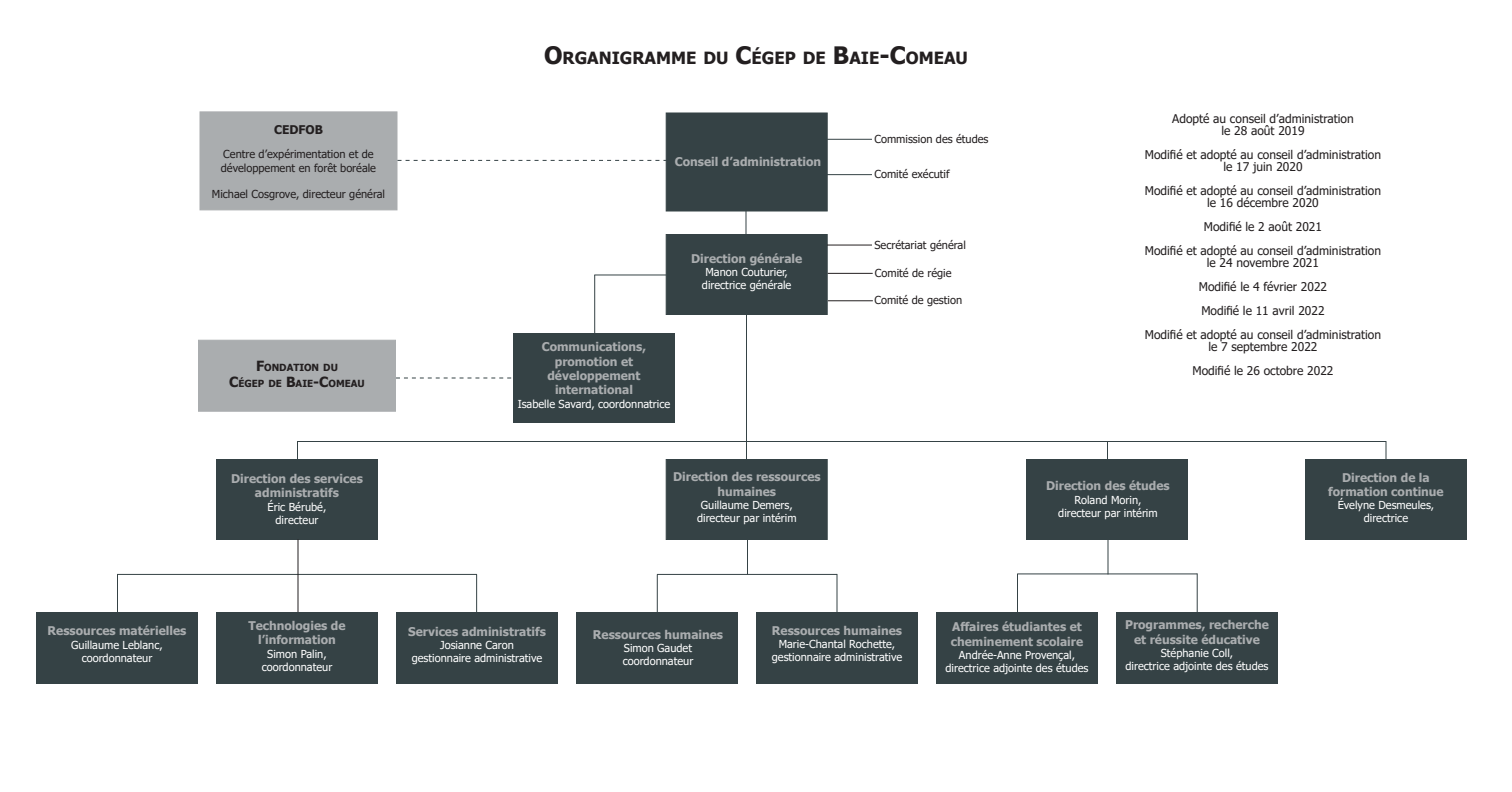
<style>
.page{position:relative;width:1512px;height:792px;background:#fff}
.page>*{position:absolute;margin:0;border:0;box-sizing:border-box;transform-origin:0 0}
.t1{font:700 16.8px "Tahoma";color:#231f20}
.t2{font:700 12px/14.4px "Tahoma";color:#aaadaf;text-align:center}
.t3{font:12px/12px "Tahoma";color:#231f20;text-align:center}
.t4{font:700 12px "Tahoma";color:#231f20}
.t5{font:11px/13.2px "Tahoma";color:#fff;text-align:center}
.t6{font:11px/13.2px "Tahoma";color:#231f20}
.t7{font:700 9.8px "Tahoma";color:#231f20}
.s1{font-size:14px}
.s2{font-size:24px}
</style>
<div class="page">
<div style="left:576px;top:612px;width:162px;height:72px;background:#354245"></div>
<div style="left:1026px;top:460px;width:162px;height:80px;background:#354245"></div>
<div style="left:1026px;top:459px;width:162px;height:81px;border:1px solid #354245"></div>
<div style="left:666px;top:112px;width:162px;height:100px;background:#354245;border:1px solid #354245"></div>
<div style="left:200px;top:111px;width:198px;height:99px;background:#aaadaf;border:1px solid #aaadaf"></div>
<hr style="left:828px;top:300px;width:45px;height:1px;background:#231f20">
<div style="left:666px;top:234px;width:162px;height:81px;background:#354245;border:1px solid #354245"></div>
<div style="left:666px;top:459px;width:162px;height:81px;background:#354245;border:1px solid #354245"></div>
<div style="left:216px;top:459px;width:162px;height:81px;background:#354245"></div>
<div style="left:1305px;top:459px;width:162px;height:81px;background:#354245"></div>
<div style="left:513px;top:333px;width:162px;height:90px;background:#354245"></div>
<hr style="left:828px;top:273px;width:45px;height:1px;background:#231f20">
<hr style="left:827px;top:245px;width:45px;height:1px;background:#231f20">
<hr style="left:827px;top:174px;width:45px;height:1px;background:#354245">
<hr style="left:827px;top:139px;width:45px;height:1px;background:#354245">
<hr style="left:297px;top:441px;width:1089px;height:1px;background:#354245">
<svg style="left:297px;top:442px;width:1px;height:18px"></svg>
<hr style="left:746px;top:315px;width:1px;height:145px;background:#354245">
<svg style="left:1107px;top:442px;width:1px;height:18px"></svg>
<svg style="left:1386px;top:441px;width:1px;height:19px"></svg>
<hr style="left:117px;top:574px;width:360px;height:1px;background:#354245">
<hr style="left:117px;top:574px;width:1px;height:39px;background:#354245">
<hr style="left:298px;top:539px;width:1px;height:74px;background:#231f20">
<hr style="left:476px;top:574px;width:1px;height:39px;background:#354245">
<hr style="left:657px;top:574px;width:180px;height:1px;background:#354245">
<hr style="left:657px;top:574px;width:1px;height:39px;background:#354245">
<hr style="left:836px;top:574px;width:2px;height:38px;background:#354245">
<hr style="left:1017px;top:574px;width:1px;height:38px;background:#354245">
<hr style="left:1197px;top:573px;width:1px;height:39px;background:#354245">
<hr style="left:1017px;top:573px;width:180px;height:1px;background:#354245">
<hr style="left:747px;top:540px;width:1px;height:35px;background:#354245">
<hr style="left:1108px;top:540px;width:1px;height:34px;background:#354245">
<hr style="left:594px;top:274px;width:72px;height:1px;background:#354245">
<hr style="left:594px;top:275px;width:1px;height:59px;background:#354245">
<svg style="left:745px;top:210px;width:1px;height:25px"></svg>
<div style="left:36px;top:612px;width:162px;height:72px;background:#354245"></div>
<div style="left:216px;top:612px;width:162px;height:72px;background:#354245"></div>
<div style="left:936px;top:612px;width:162px;height:72px;background:#354245"></div>
<div style="left:1116px;top:612px;width:162px;height:72px;background:#354245"></div>
<div style="left:396px;top:612px;width:162px;height:72px;background:#354245"></div>
<div style="left:756px;top:612px;width:162px;height:72px;background:#354245"></div>
<svg style="left:397px;top:160px;width:270px;height:1px"></svg>
<div style="left:198px;top:340px;width:198px;height:72px;background:#aaadaf;border:1px solid #aaadaf"></div>
<svg style="left:396px;top:378px;width:115px;height:1px"></svg>
<p class="t4" style="left:274px;top:121px;width:50px">CEDFOB</p>
<p class="t6" style="left:221px;top:148px;width:157px">Centre d’expérimentation et de développement en forêt boréale</p>
<p class="t6" style="left:212px;top:188px;width:175px">Michael Cosgrove, directeur général</p>
<p class="t7" style="left:256px;top:360px;width:83px"><span class="s1">F</span>ONDATION DU</p>
<p class="t7" style="left:229px;top:377px;width:137px"><span class="s1">C</span>ÉGEP DE <span class="s1">B</span>AIE<span class="s1">-C</span>OMEAU</p>
<p class="t2" style="left:231px;top:472px;width:133px">Direction des services</p>
<p class="t2" style="left:255px;top:486px;width:86px">administratifs</p>
<p class="t5" style="left:268px;top:501px;width:60px">Éric Bérubé,</p>
<p class="t5" style="left:276px;top:514px;width:44px">directeur</p>
<p class="t1" style="left:544px;top:46px;width:425px"><span class="s2">O</span>RGANIGRAMME DU <span class="s2">C</span>ÉGEP DE <span class="s2">B</span>AIE<span class="s2">-C</span>OMEAU</p>
<p class="t2" style="left:675px;top:155px;width:148px">Conseil d’administration</p>
<p class="t2" style="left:542px;top:340px;width:106px">Communications,</p>
<p class="t2" style="left:547px;top:354px;width:95px">promotion et développement</p>
<p class="t2" style="left:555px;top:383px;width:80px">international</p>
<p class="t5" style="left:518px;top:398px;width:154px">Isabelle Savard, coordonnatrice</p>
<p class="t2" style="left:691px;top:252px;width:113px">Direction générale</p>
<p class="t5" style="left:702px;top:266px;width:91px">Manon Couturier, directrice générale</p>
<p class="t2" style="left:673px;top:470px;width:149px">Direction des ressources</p>
<p class="t2" style="left:718px;top:485px;width:60px">humaines</p>
<p class="t5" style="left:701px;top:499px;width:93px">Guillaume Demers,</p>
<p class="t5" style="left:697px;top:512px;width:101px">directeur par intérim</p>
<p class="t6" style="left:874px;top:133px;width:116px">Commission des études</p>
<p class="t6" style="left:874px;top:168px;width:77px">Comité exécutif</p>
<p class="t6" style="left:874px;top:239px;width:93px">Secrétariat général</p>
<p class="t6" style="left:875px;top:267px;width:78px">Comité de régie</p>
<p class="t6" style="left:874px;top:294px;width:89px">Comité de gestion</p>
<p class="t3" style="left:1172px;top:113px;width:183px">Adopté au conseil d’administration</p>
<p class="t3" style="left:1221px;top:125px;width:85px">le 28 août 2019</p>
<p class="t3" style="left:1145px;top:149px;width:238px">Modifié et adopté au conseil d’administration</p>
<p class="t3" style="left:1223px;top:161px;width:81px">le 17 juin 2020</p>
<p class="t3" style="left:1145px;top:185px;width:238px">Modifié et adopté au conseil d’administration</p>
<p class="t3" style="left:1207px;top:197px;width:113px">le 16 décembre 2020</p>
<p class="t3" style="left:1204px;top:221px;width:120px">Modifié le 2 août 2021</p>
<p class="t3" style="left:1145px;top:245px;width:238px">Modifié et adopté au conseil d’administration le 24 novembre 2021</p>
<p class="t3" style="left:1199px;top:281px;width:130px">Modifié le 4 février 2022</p>
<p class="t3" style="left:1201px;top:305px;width:125px">Modifié le 11 avril 2022</p>
<p class="t3" style="left:1145px;top:329px;width:238px">Modifié et adopté au conseil d’administration le 7 septembre 2022</p>
<p class="t3" style="left:1192px;top:365px;width:143px">Modifié le 26 octobre 2022</p>
<p class="t2" style="left:1046px;top:479px;width:125px">Direction des études</p>
<p class="t5" style="left:1075px;top:494px;width:68px">Roland Morin,</p>
<p class="t5" style="left:1058px;top:507px;width:101px">directeur par intérim</p>
<p class="t2" style="left:1342px;top:471px;width:89px">Direction de la</p>
<p class="t2" style="left:1328px;top:485px;width:117px">formation continue</p>
<p class="t5" style="left:1338px;top:499px;width:98px">Évelyne Desmeules,</p>
<p class="t5" style="left:1364px;top:512px;width:46px">directrice</p>
<p class="t2" style="left:48px;top:624px;width:140px">Ressources matérielles</p>
<p class="t5" style="left:71px;top:639px;width:93px">Guillaume Leblanc, coordonnateur</p>
<p class="t2" style="left:248px;top:619px;width:99px">Technologies de</p>
<p class="t2" style="left:258px;top:633px;width:79px">l’information</p>
<p class="t5" style="left:267px;top:648px;width:61px">Simon Palin,</p>
<p class="t5" style="left:262px;top:661px;width:72px">coordonnateur</p>
<p class="t2" style="left:408px;top:625px;width:139px">Services administratifs</p>
<p class="t5" style="left:440px;top:639px;width:75px">Josianne Caron</p>
<p class="t5" style="left:412px;top:652px;width:132px">gestionnaire administrative</p>
<p class="t2" style="left:593px;top:628px;width:132px">Ressources humaines</p>
<p class="t5" style="left:624px;top:642px;width:70px">Simon Gaudet</p>
<p class="t5" style="left:623px;top:655px;width:72px">coordonnateur</p>
<p class="t2" style="left:772px;top:624px;width:132px">Ressources humaines</p>
<p class="t5" style="left:779px;top:638px;width:118px">Marie-Chantal Rochette,</p>
<p class="t5" style="left:772px;top:651px;width:132px">gestionnaire administrative</p>
<p class="t2" style="left:952px;top:620px;width:131px">Affaires étudiantes et</p>
<p class="t2" style="left:951px;top:635px;width:134px">cheminement scolaire</p>
<p class="t5" style="left:959px;top:649px;width:118px">Andrée-Anne Provençal,</p>
<p class="t5" style="left:946px;top:662px;width:144px">directrice adjointe des études</p>
<p class="t2" style="left:1125px;top:618px;width:145px">Programmes, recherche</p>
<p class="t2" style="left:1134px;top:633px;width:127px">et réussite éducative</p>
<p class="t5" style="left:1161px;top:647px;width:74px">Stéphanie Coll,</p>
<p class="t5" style="left:1126px;top:660px;width:144px">directrice adjointe des études</p>
</div>
